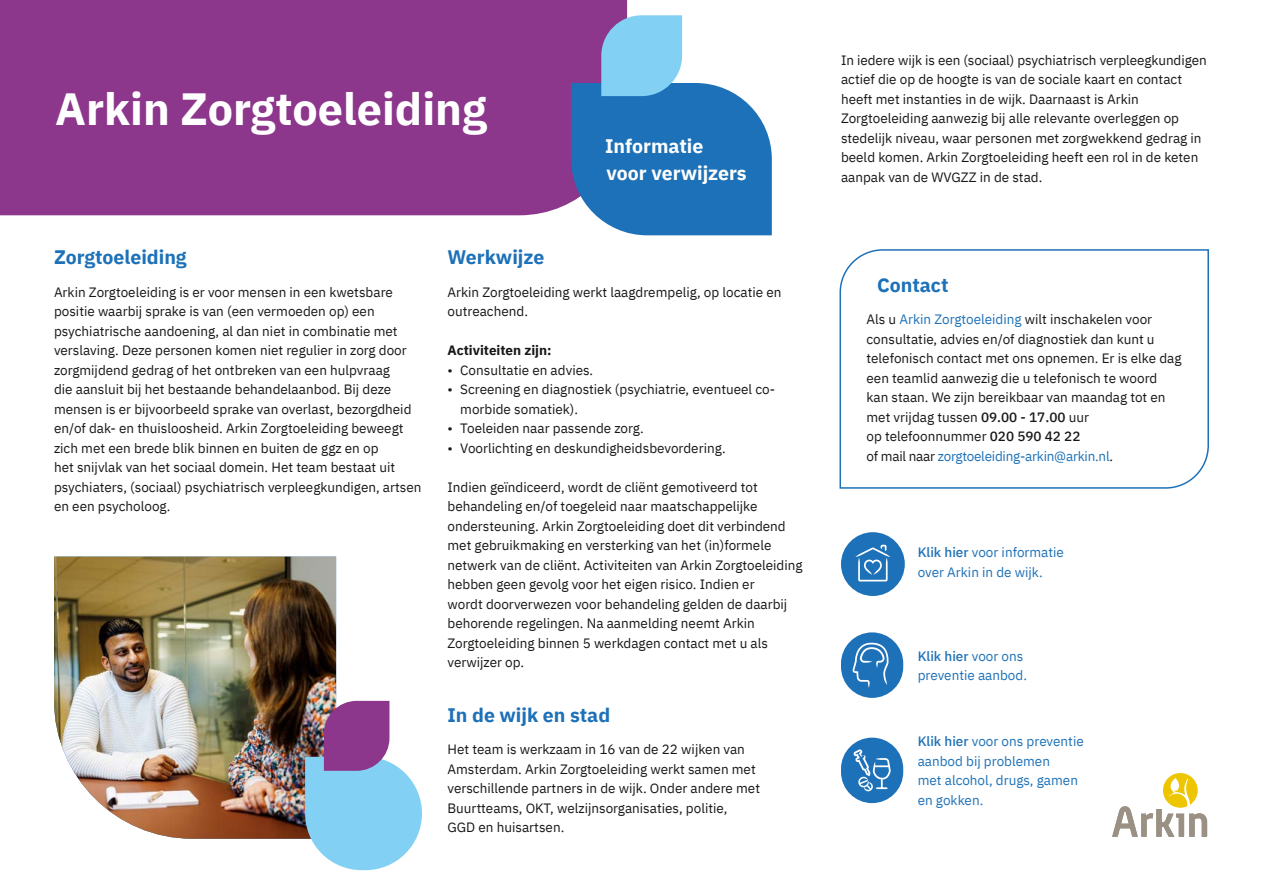
<style>
.page{position:relative;width:1263px;height:893px;background:#fff}
.page>*{position:absolute;margin:0;border:0;box-sizing:border-box;transform-origin:0 0}
.t1{font:700 45px "IBM Plex Sans";color:#fff}
.t2{font:700 19.5px "IBM Plex Sans";color:#1d71b8}
.t3{font:700 19.5px/27px "IBM Plex Sans";color:#fff}
.t4{font:13.5px/19.5px "IBM Plex Sans";color:#181716}
.t5{font:13.5px/19.5px "IBM Plex Sans";color:#1d71b8}
.t6{font:700 13.5px "IBM Plex Sans";color:#181716}
.s1{color:#fff}
.s2{color:#1d71b8}
.s3{font-weight:500}
</style>
<div class="page">
<svg style="left:1112px;top:773px;width:95px;height:64px"></svg>
<div style="left:841px;top:532px;width:64px;height:64px;background:#1d71b8;border-radius:50%"></div>
<svg style="left:855px;top:545px;width:35px;height:36px"></svg>
<svg style="left:839px;top:249px;width:370px;height:240px"></svg>
<img style="left:54px;top:557px;width:282px;height:282px">
<svg style="left:305px;top:701px;width:117px;height:169px"></svg>
<div style="left:0;top:0;width:627px;height:215px;background:#8c368c"></div>
<svg style="left:571px;top:15px;width:201px;height:220px"></svg>
<div style="left:841px;top:738px;width:62px;height:65px;background:#1d71b8;border-radius:31px"></div>
<svg style="left:853px;top:749px;width:38px;height:42px"></svg>
<div style="left:841px;top:632px;width:62px;height:66px;background:#1d71b8;border-radius:31px"></div>
<svg style="left:852px;top:643px;width:36px;height:45px"></svg>
<h1 class="t1" style="left:55px;top:73px;width:433px">Arkin Zorgtoeleiding</h1>
<h2 class="t3" style="left:605px;top:131px;width:143px">Informatie voor verwijzers</h2>
<h2 class="t2" style="left:54px;top:242px;width:145px">Zorgtoeleiding<span class="s1">g</span></h2>
<p class="t4" style="left:54px;top:281px;width:369px">Arkin Zorgtoeleiding is er voor mensen in een kwetsbare positie waarbij sprake is van (een vermoeden op) een psychiatrische aandoening, al dan niet in combinatie met verslaving. Deze personen komen niet regulier in zorg door zorgmijdend gedrag of het ontbreken van een hulpvraag<br>die aansluit bij het bestaande behandelaanbod. Bij deze mensen is er bijvoorbeeld sprake van overlast, bezorgdheid en/of dak- en thuisloosheid. Arkin Zorgtoeleiding beweegt zich met een brede blik binnen en buiten de ggz en op<br>het snijvlak van het sociaal domein. Het team bestaat uit psychiaters, (sociaal) psychiatrisch verpleegkundigen, artsen en een psycholoog.</p>
<h2 class="t2" style="left:447px;top:242px;width:98px">Werkwijze</h2>
<p class="t4" style="left:447px;top:281px;width:336px">Arkin Zorgtoeleiding werkt laagdrempelig, op locatie en outreachend.</p>
<p class="t6" style="left:447px;top:340px;width:106px">Activiteiten zijn:</p>
<p class="t4" style="left:447px;top:359px;width:147px">• Consultatie en advies.</p>
<p class="t4" style="left:460px;top:378px;width:316px;text-indent:-13px">• Screening en diagnostiek (psychiatrie, eventueel co&shy;morbide somatiek).</p>
<p class="t4" style="left:447px;top:417px;width:198px">• Toeleiden naar passende zorg.</p>
<p class="t4" style="left:447px;top:437px;width:280px">• Voorlichting en deskundigheidsbevordering.</p>
<p class="t4" style="left:447px;top:476px;width:357px">Indien geïndiceerd, wordt de cliënt gemotiveerd tot behandeling en/of toegeleid naar maatschappelijke ondersteuning. Arkin Zorgtoeleiding doet dit verbindend met gebruikmaking en versterking van het (in)formele netwerk van de cliënt. Activiteiten van Arkin Zorgtoeleiding hebben geen gevolg voor het eigen risico. Indien er<br>wordt doorverwezen voor behandeling gelden de daarbij behorende regelingen. Na aanmelding neemt Arkin Zorgtoeleiding binnen 5 werkdagen contact met u als verwijzer op.</p>
<h2 class="t2" style="left:447px;top:700px;width:164px">In de wijk en stad</h2>
<p class="t4" style="left:447px;top:739px;width:314px">Het team is werkzaam in 16 van de 22 wijken van Amsterdam. Arkin Zorgtoeleiding werkt samen met verschillende partners in de wijk. Onder andere met Buurtteams, OKT, welzijnsorganisaties, politie,<br>GGD en huisartsen.</p>
<p class="t4" style="left:841px;top:49px;width:367px">In iedere wijk is een (sociaal) psychiatrisch verpleegkundigen actief die op de hoogte is van de sociale kaart en contact heeft met instanties in de wijk. Daarnaast is Arkin Zorgtoeleiding aanwezig bij alle relevante overleggen op stedelijk niveau, waar personen met zorgwekkend gedrag in beeld komen. Arkin Zorgtoeleiding heeft een rol in de keten aanpak van de WVGZZ in de stad.</p>
<h2 class="t2" style="left:877px;top:270px;width:73px">Contact</h2>
<p class="t4" style="left:866px;top:309px;width:316px">Als u <span class="s2">Arkin Zorgtoeleiding</span> wilt inschakelen voor consultatie, advies en/of diagnostiek dan kunt u telefonisch contact met ons opnemen. Er is elke dag een teamlid aanwezig die u telefonisch te woord kan staan. We zijn bereikbaar van maandag tot en met vrijdag tussen <span class="s3">09.00 - 17.00</span> uur<br>op telefoonnummer <span class="s3">020 590 42 22<br></span>of mail naar <span class="s2">zorgtoeleiding-arkin@arkin.nl</span>.</p>
<p class="t5" style="left:918px;top:542px;width:148px"><span class="s3">Klik hier</span> voor informatie over Arkin in de wijk.</p>
<p class="t5" style="left:918px;top:645px;width:111px"><span class="s3">Klik hier</span> voor ons preventie aanbod.</p>
<p class="t5" style="left:918px;top:731px;width:168px"><span class="s3">Klik hier</span> voor ons preventie aanbod bij problemen<br>met alcohol, drugs, gamen en gokken.</p>
</div>
